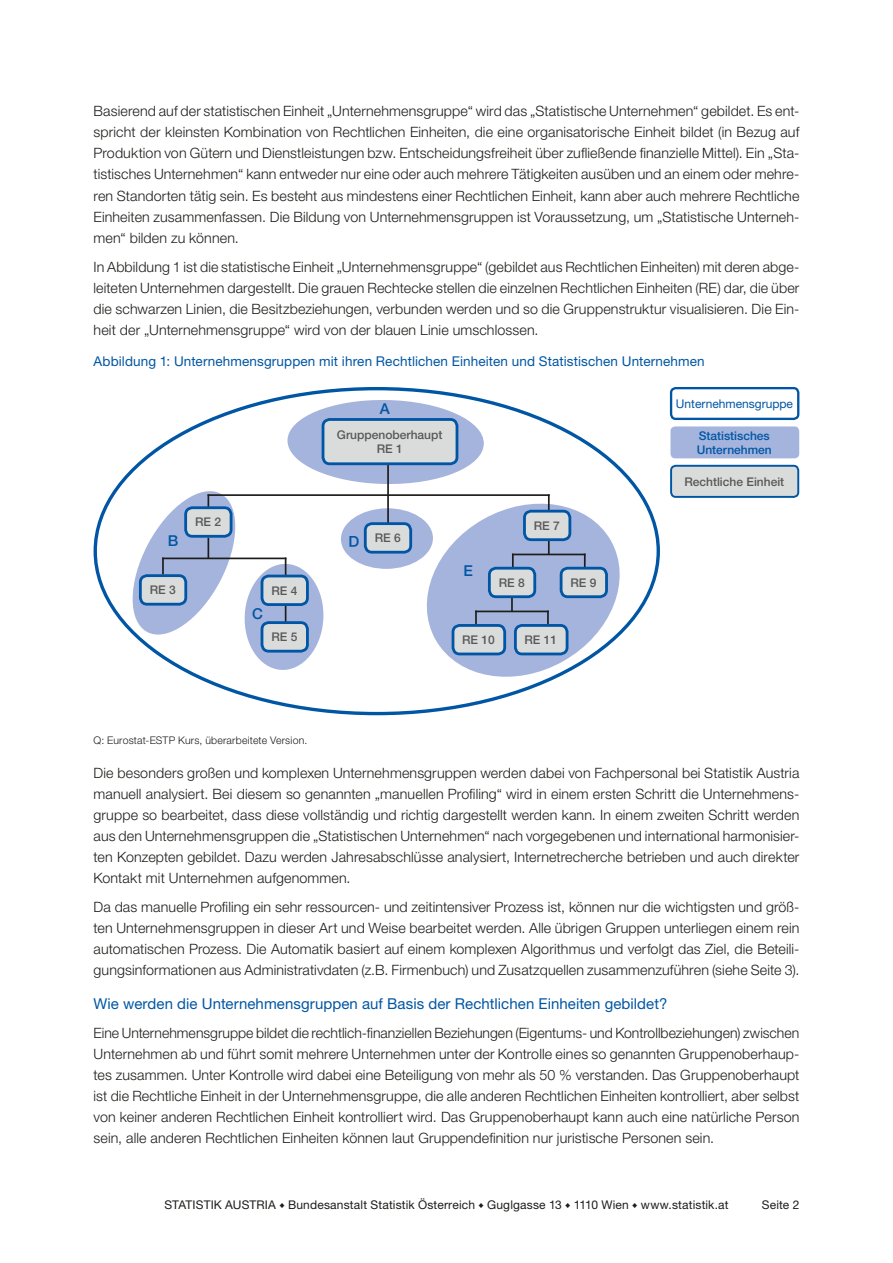
<style>
.page{position:relative;width:893px;height:1263px;background:#fff}
.page>*{position:absolute;margin:0;border:0;box-sizing:border-box;transform-origin:0 0}
.Unterüberschrift_3{font:15px "Helvetica Neue LT Pro";letter-spacing:.005em;color:#0056a4}
.Unternehmen{font:500 15px "Helvetica Neue LT Pro";color:#0056a4}
.Fließtext{font:300 14.25px/21px "Helvetica Neue LT Pro";letter-spacing:.01em;color:#1d1d1b;text-align:justify}
.t1{font:13.5px "Helvetica Neue LT Pro";letter-spacing:.01em;color:#0056a4}
.t2{font:12px "Helvetica Neue LT Pro";letter-spacing:.015em;color:#1d1d1b}
.t3{font:500 12px "Helvetica Neue LT Pro";color:#575857}
.t4{font:500 12px/14.4px "Helvetica Neue LT Pro";color:#0056a4}
.t5{font:12px "Helvetica Neue LT Pro";color:#0056a4}
.Quelle{font:300 10.5px "Helvetica Neue LT Pro";letter-spacing:.02em;color:#1d1d1b}
.s1{font-family:"Arial";font-size:8.4px}
</style>
<div class="page">
<div style="left:670px;top:387px;width:129px;height:33px;border:2px solid #0056a4;border-radius:5px"></div>
<div style="left:671px;top:466px;width:127px;height:31px;background:#dadbdb;border-radius:5px"></div>
<div style="left:670px;top:465px;width:129px;height:33px;border:2px solid #0056a4;border-radius:5px"></div>
<div style="left:670px;top:426px;width:129px;height:32px;background:#a5b4dd;border-radius:5px"></div>
<svg style="left:127px;top:399px;width:506px;height:289px"></svg>
<p class="Fließtext" style="left:94px;top:101px;width:707px">Basierend auf der statistischen Einheit „Unternehmensgruppe“ wird das „Statistische Unternehmen“ gebildet. Es ent&shy;spricht der kleinsten Kombination von Rechtlichen Einheiten, die eine organisatorische Einheit bildet (in Bezug auf Produktion von Gütern und Dienstleistungen bzw. Entscheidungsfreiheit über zufließende finanzielle Mittel). Ein „Sta&shy;tistisches Unternehmen“ kann entweder nur eine oder auch mehrere Tätigkeiten ausüben und an einem oder mehre&shy;ren Standorten tätig sein. Es besteht aus mindestens einer Rechtlichen Einheit, kann aber auch mehrere Rechtliche Einheiten zusammenfassen. Die Bildung von Unternehmensgruppen ist Voraussetzung, um „Statistische Unterneh&shy;men“ bilden zu können.</p>
<p class="Fließtext" style="left:94px;top:256px;width:707px">In Abbildung 1 ist die statistische Einheit „Unternehmensgruppe“ (gebildet aus Rechtlichen Einheiten) mit deren abge&shy;leiteten Unternehmen dargestellt. Die grauen Rechtecke stellen die einzelnen Rechtlichen Einheiten (RE) dar, die über die schwarzen Linien, die Besitzbeziehungen, verbunden werden und so die Gruppenstruktur visualisieren. Die Ein&shy;heit der „Unternehmensgruppe“ wird von der blauen Linie umschlossen.</p>
<p class="t1" style="left:94px;top:353px;width:613px">Abbildung 1: Unternehmensgruppen mit ihren Rechtlichen Einheiten und Statistischen Unternehmen</p>
<p class="Unternehmen" style="left:168px;top:531px;width:12px">B</p>
<p class="t3" style="left:195px;top:515px;width:28px">RE 2</p>
<p class="t3" style="left:150px;top:583px;width:28px">RE 3</p>
<p class="t3" style="left:271px;top:583px;width:28px">RE 4</p>
<p class="t3" style="left:271px;top:630px;width:28px">RE 5</p>
<p class="Unternehmen" style="left:252px;top:604px;width:12px">C</p>
<p class="Unternehmen" style="left:380px;top:400px;width:12px">A</p>
<p class="t3" style="left:337px;top:427px;width:107px">Gruppenoberhaupt</p>
<p class="t3" style="left:377px;top:442px;width:28px">RE 1</p>
<p class="t3" style="left:375px;top:531px;width:28px">RE 6</p>
<p class="Unternehmen" style="left:463px;top:561px;width:11px">E</p>
<p class="t3" style="left:534px;top:518px;width:28px">RE 7</p>
<p class="t3" style="left:499px;top:575px;width:28px">RE 8</p>
<p class="t3" style="left:570px;top:575px;width:28px">RE 9</p>
<p class="t3" style="left:462px;top:632px;width:34px">RE 10</p>
<p class="t3" style="left:524px;top:632px;width:34px">RE 11</p>
<p class="t5" style="left:676px;top:396px;width:119px">Unternehmensgruppe</p>
<p class="t4" style="left:697px;top:428px;width:77px">Statistisches<br>Unternehmen</p>
<p class="t3" style="left:684px;top:474px;width:101px">Rechtliche Einheit</p>
<p class="Quelle" style="left:94px;top:734px;width:215px">Q: Eurostat-ESTP Kurs, überarbeitete Version.</p>
<p class="Fließtext" style="left:94px;top:762px;width:707px">Die besonders großen und komplexen Unternehmensgruppen werden dabei von Fachpersonal bei Statistik Austria manuell analysiert. Bei diesem so genannten „manuellen Profiling“ wird in einem ersten Schritt die Unternehmens&shy;gruppe so bearbeitet, dass diese vollständig und richtig dargestellt werden kann. In einem zweiten Schritt werden aus den Unternehmensgruppen die „Statistischen Unternehmen“ nach vorgegebenen und international harmonisier&shy;ten Konzepten gebildet. Dazu werden Jahresabschlüsse analysiert, Internetrecherche betrieben und auch direkter Kontakt mit Unternehmen aufgenommen.</p>
<p class="Fließtext" style="left:94px;top:896px;width:707px">Da das manuelle Profiling ein sehr ressourcen- und zeitintensiver Prozess ist, können nur die wichtigsten und größ&shy;ten Unternehmensgruppen in dieser Art und Weise bearbeitet werden. Alle übrigen Gruppen unterliegen einem rein automatischen Prozess. Die Automatik basiert auf einem komplexen Algorithmus und verfolgt das Ziel, die Beteili&shy;gungsinformationen aus Administrativdaten (z.B. Firmenbuch) und Zusatzquellen zusammenzuführen (siehe Seite 3).</p>
<p class="Unterüberschrift_3" style="left:94px;top:994px;width:575px">Wie werden die Unternehmensgruppen auf Basis der Rechtlichen Einheiten gebildet?</p>
<p class="Fließtext" style="left:94px;top:1022px;width:707px">Eine Unternehmensgruppe bildet die rechtlich-finanziellen Beziehungen (Eigentums- und Kontrollbeziehungen) zwischen Unternehmen ab und führt somit mehrere Unternehmen unter der Kontrolle eines so genannten Gruppenoberhaup&shy;tes zusammen. Unter Kontrolle wird dabei eine Beteiligung von mehr als 50 % verstanden. Das Gruppenoberhaupt ist die Rechtliche Einheit in der Unternehmensgruppe, die alle anderen Rechtlichen Einheiten kontrolliert, aber selbst von keiner anderen Rechtlichen Einheit kontrolliert wird. Das Gruppenoberhaupt kann auch eine natürliche Person sein, alle anderen Rechtlichen Einheiten können laut Gruppendefinition nur juristische Personen sein.</p>
<p class="t2" style="left:164px;top:1197px;width:566px">STATISTIK AUSTRIA <span class="s1">♦</span> Bundesanstalt Statistik Österreich <span class="s1">♦</span> Guglgasse 13 <span class="s1">♦</span> 1110 Wien <span class="s1">♦</span> www.statistik.at</p>
<p class="t2" style="left:762px;top:1197px;width:39px">Seite 2</p>
</div>
